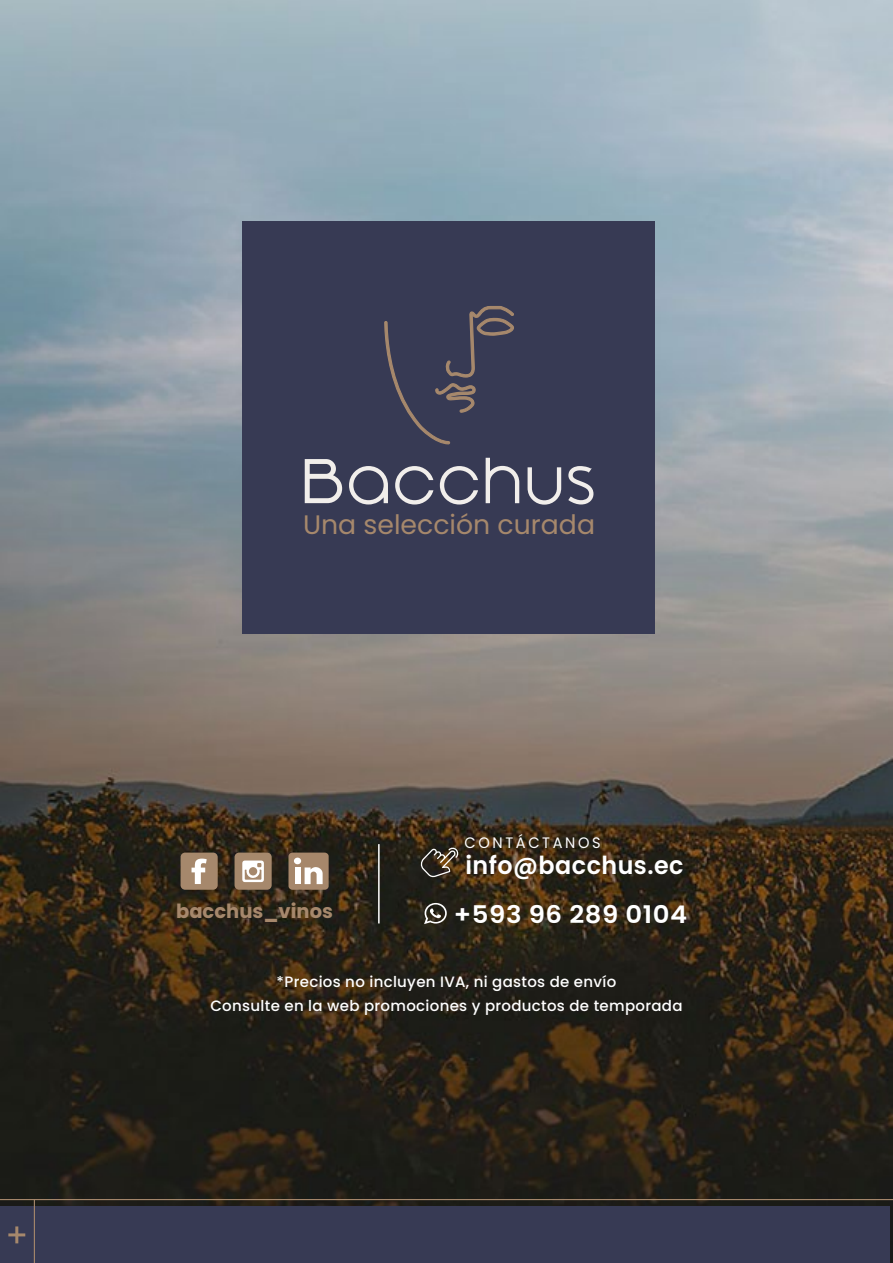
<style>
.page{position:relative;width:893px;height:1263px;background:#fff}
.page>*{position:absolute;margin:0;border:0;box-sizing:border-box;transform-origin:0 0}
.t1{font:26.7px "Poppins";color:#a6886c}
.t2{font:600 24.75px "Poppins";letter-spacing:.02em;color:#fff;scale:.96 1}
.t3{font:600 24.3px "Poppins";letter-spacing:.02em;color:#fff;scale:1.07 1}
.t4{font:700 19.5px "Poppins";color:#a6886c}
.t5{font:15.15px "Poppins";letter-spacing:.18em;color:#fff;scale:.96 1}
.t6{font:500 15px/24px "Poppins";letter-spacing:.02em;color:#fff;text-align:center}
</style>
<div class="page">
<img style="left:0;top:0;width:893px;height:1263px">
<div style="left:0;top:1207px;width:890px;height:56px;background:#373a54"></div>
<div style="left:181px;top:852px;width:37px;height:38px;background:#a6886c;border-radius:5px"></div>
<svg style="left:192px;top:858px;width:15px;height:26px"></svg>
<div style="left:235px;top:852px;width:37px;height:38px;background:#a6886c;border-radius:5px"></div>
<svg style="left:242px;top:860px;width:22px;height:22px"></svg>
<hr style="left:378px;top:844px;width:2px;height:79px;background:#fff">
<div style="left:242px;top:221px;width:413px;height:413px;background:#373a54"></div>
<svg style="left:349px;top:466px;width:39px;height:38px"></svg>
<svg style="left:486px;top:458px;width:33px;height:45px"></svg>
<svg style="left:528px;top:467px;width:33px;height:38px"></svg>
<svg style="left:568px;top:466px;width:25px;height:38px"></svg>
<svg style="left:305px;top:459px;width:37px;height:44px"></svg>
<svg style="left:395px;top:466px;width:38px;height:38px"></svg>
<svg style="left:440px;top:466px;width:38px;height:38px"></svg>
<svg style="left:384px;top:306px;width:130px;height:138px"></svg>
<svg style="left:420px;top:847px;width:39px;height:31px"></svg>
<svg style="left:424px;top:903px;width:23px;height:21px"></svg>
<hr style="left:0;top:1199px;width:893px;height:1px;background:#a6886c">
<hr style="left:15px;top:1226px;width:3px;height:17px;background:#a6886c">
<hr style="left:8px;top:1233px;width:17px;height:3px;background:#a6886c">
<hr style="left:34px;top:1199px;width:1px;height:64px;background:#a6886c">
<svg style="left:288px;top:852px;width:41px;height:38px"></svg>
<div style="left:295px;top:867px;width:5px;height:17px;background:#fff"></div>
<div style="left:294px;top:857px;width:7px;height:7px;background:#fff;border-radius:50%"></div>
<h1 class="t1" style="left:303px;top:509px;width:293px">Una selección curada</h1>
<p class="t5" style="left:465px;top:834px;width:143px">CONTÁCTANOS</p>
<h3 class="t4" style="left:176px;top:899px;width:158px">bacchus_vinos</h3>
<h2 class="t2" style="left:465px;top:851px;width:229px">info@bacchus.ec</h2>
<h3 class="t3" style="left:454px;top:901px;width:220px">+593 96 289 0104</h3>
<p class="t6" style="left:210px;top:969px;width:474px">*Precios no incluyen IVA, ni gastos de envío<br>Consulte en la web promociones y productos de temporada</p>
</div>
